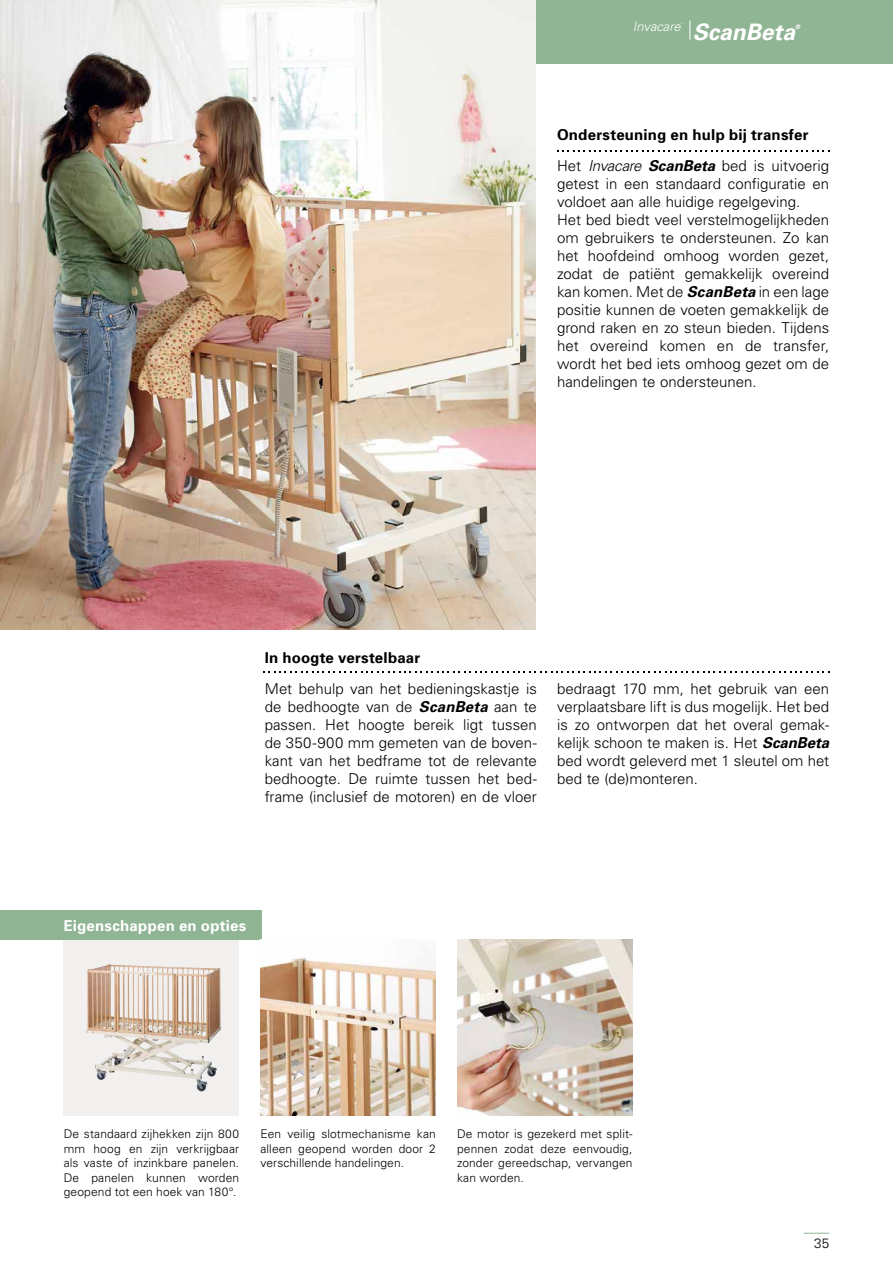
<style>
.page{position:relative;width:893px;height:1263px;background:#fff}
.page>*{position:absolute;margin:0;border:0;box-sizing:border-box;transform-origin:0 0}
.t1{font:italic 700 22.8px "Univers";color:#fff}
.t2{font:300 15px/18px "Univers";color:#000;text-align:justify}
.t3{font:700 15px/30.8px "Univers";letter-spacing:.015em;color:#000}
.t4{font:700 15px "Univers";letter-spacing:.015em;color:#fff}
.t5{font:300 13.5px "Univers";color:#000}
.t6{font:italic 300 12.9px "Univers";color:#fff}
.t7{font:300 12px/14.4px "Univers";letter-spacing:.01em;color:#000;text-align:justify}
.t8{font:italic 700 6.15px "Univers";color:#fff}
.t9{font:italic 300 2.25px "Univers";color:#fff}
.s1{font-weight:300}
.s2{font-weight:300;font-style:italic}
.s3{font-style:italic}
.s4{font-weight:700;font-style:italic}
</style>
<div class="page">
<div style="left:536px;top:0;width:357px;height:64px;background:#90b594"></div>
<div style="left:0;top:910px;width:261px;height:30px;background:#90b594"></div>
<img style="left:0;top:0;width:536px;height:629px">
<div style="left:64px;top:940px;width:175px;height:175px;background:#f1f0ee"></div>
<img style="left:87px;top:964px;width:134px;height:128px">
<img style="left:260px;top:957px;width:176px;height:158px">
<img style="left:457px;top:940px;width:175px;height:175px">
<svg style="left:690px;top:21px;width:1px;height:19px"></svg>
<svg style="left:557px;top:150px;width:272px;height:2px"></svg>
<svg style="left:263px;top:671px;width:566px;height:1px"></svg>
<svg style="left:804px;top:1233px;width:25px;height:1px"></svg>
<p class="t6" style="left:633px;top:18px;width:49px">Invacare</p>
<p class="t9" style="left:681px;top:22px;width:3px">®</p>
<h1 class="t1" style="left:693px;top:18px;width:104px">ScanBeta</h1>
<p class="t8" style="left:795px;top:23px;width:6px">®</p>
<p class="t3" style="left:557px;top:119px;width:274px">Ondersteuning en hulp bij transfer<br><span class="s1">Het</span> <span class="s2">Invacare</span> <span class="s3">ScanBeta</span> <span class="s1">bed is uitvoerig</span></p>
<p class="t2" style="left:557px;top:174px;width:274px;text-align:left">getest in een standaard configuratie en voldoet aan alle huidige regelgeving.<br>Het bed biedt veel verstelmogelijkheden om gebruikers te ondersteunen. Zo kan het hoofdeind omhoog worden gezet, zodat de patiënt gemakkelijk overeind kan komen. Met de <span class="s4">ScanBeta</span> in een lage positie kunnen de voeten gemakkelijk de grond raken en zo steun bieden. Tijdens het overeind komen en de transfer, wordt het bed iets omhoog gezet om de handelingen te ondersteunen.</p>
<p class="t3" style="left:265px;top:642px;width:157px">In hoogte verstelbaar</p>
<p class="t2" style="left:265px;top:679px;width:274px">Met behulp van het bedieningskastje is de bedhoogte van de <span class="s4">ScanBeta</span> aan te passen. Het hoogte bereik ligt tussen de 350-900 mm gemeten van de boven&shy;kant van het bedframe tot de relevante bedhoogte. De ruimte tussen het bed&shy;frame (inclusief de motoren) en de vloer</p>
<p class="t2" style="left:557px;top:679px;width:274px">bedraagt 170 mm, het gebruik van een verplaatsbare lift is dus mogelijk. Het bed is zo ontworpen dat het overal gemak&shy;kelijk schoon te maken is. Het <span class="s4">ScanBeta </span>bed wordt geleverd met 1 sleutel om het bed te (de)monteren.</p>
<p class="t4" style="left:64px;top:916px;width:184px">Eigenschappen en opties</p>
<p class="t7" style="left:64px;top:1126px;width:177px">De standaard zijhekken zijn 800 mm hoog en zijn verkrijgbaar als vaste of inzinkbare panelen.<br>De panelen kunnen worden geopend tot een hoek van 180°.</p>
<p class="t7" style="left:260px;top:1126px;width:177px">Een veilig slotmechanisme kan alleen geopend worden door 2 verschillende handelingen.</p>
<p class="t7" style="left:457px;top:1126px;width:177px">De motor is gezekerd met split&shy;pennen zodat deze eenvoudig, zonder gereedschap, vervangen kan worden.</p>
<p class="t5" style="left:814px;top:1235px;width:17px">35</p>
</div>
